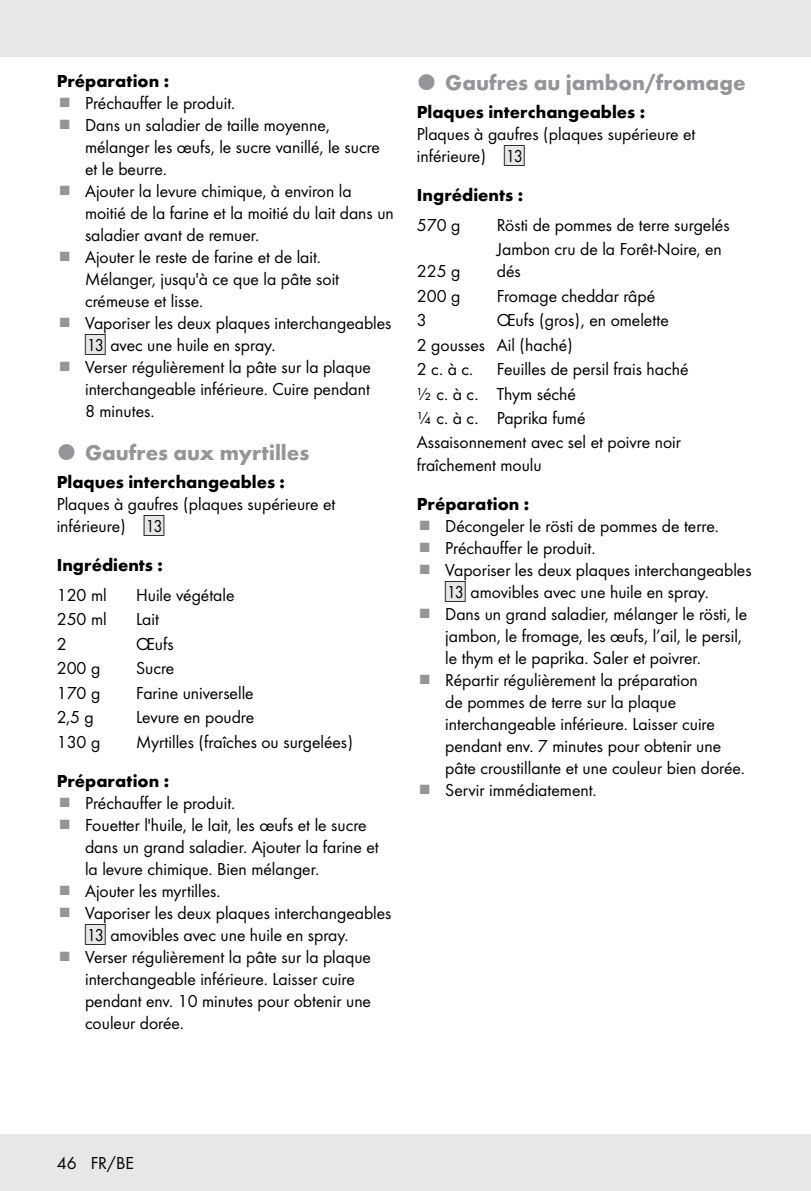
<style>
.page{position:relative;width:811px;height:1191px;background:#fff}
.page>*{position:absolute;margin:0;border:0;box-sizing:border-box;transform-origin:0 0}
.t1{font:700 22px "Futura";color:#939598}
.t2{font:18px/22px "Futura Boo";color:#000}
.t3{font:700 18px "Futura";color:#000}
.s1{font-family:"IMP Lidl Num Box";font-size:15.8px;color:#e6e7e8}
.s2{font-family:"IMP Lidl Num Box";font-size:15.8px}
</style>
<div class="page">
<div style="left:0;top:1134px;width:811px;height:57px;background:#e6e7e8"></div>
<div style="left:0;top:0;width:811px;height:57px;background:#e6e7e8"></div>
<p class="t3" style="left:57px;top:68px;width:114px">Préparation :</p>
<p class="t2" style="left:85px;top:91px;width:310px">Préchauffer le produit.<br>Dans un saladier de taille moyenne, mélanger les œufs, le sucre vanillé, le sucre et le beurre.<br>Ajouter la levure chimique, à environ la moitié de la farine et la moitié du lait dans un saladier avant de remuer.<br>Ajouter le reste de farine et de lait.<br>Mélanger, jusqu'à ce que la pâte soit crémeuse et lisse.<br>Vaporiser les deux plaques interchangeables <span class="s1">[</span><span class="s2">13]</span> avec une huile en spray.<br>Verser régulièrement la pâte sur la plaque interchangeable inférieure. Cuire pendant<br>8 minutes.</p>
<p class="t1" style="left:85px;top:436px;width:226px">Gaufres aux myrtilles</p>
<p class="t3" style="left:57px;top:468px;width:230px">Plaques interchangeables :</p>
<p class="t2" style="left:57px;top:492px;width:280px">Plaques à gaufres (plaques supérieure et inférieure) <span class="s1">[</span><span class="s2">13]</span></p>
<p class="t3" style="left:57px;top:551px;width:108px">Ingrédients :</p>
<p class="t2" style="left:57px;top:583px;width:52px">120 ml</p>
<p class="t2" style="left:136px;top:583px;width:100px">Huile végétale</p>
<p class="t2" style="left:57px;top:607px;width:52px">250 ml</p>
<p class="t2" style="left:136px;top:607px;width:24px">Lait</p>
<p class="t2" style="left:57px;top:632px;width:11px">2</p>
<p class="t2" style="left:136px;top:632px;width:39px">Œufs</p>
<p class="t2" style="left:57px;top:656px;width:45px">200 g</p>
<p class="t2" style="left:136px;top:656px;width:40px">Sucre</p>
<p class="t2" style="left:57px;top:681px;width:45px">170 g</p>
<p class="t2" style="left:136px;top:681px;width:119px">Farine universelle</p>
<p class="t2" style="left:57px;top:705px;width:39px">2,5 g</p>
<p class="t2" style="left:136px;top:705px;width:120px">Levure en poudre</p>
<p class="t2" style="left:57px;top:730px;width:45px">130 g</p>
<p class="t2" style="left:136px;top:730px;width:218px">Myrtilles (fraîches ou surgelées)</p>
<p class="t3" style="left:57px;top:767px;width:114px">Préparation :</p>
<p class="t2" style="left:85px;top:791px;width:308px">Préchauffer le produit.<br>Fouetter l'huile, le lait, les œufs et le sucre dans un grand saladier. Ajouter la farine et la levure chimique. Bien mélanger.<br>Ajouter les myrtilles.<br>Vaporiser les deux plaques interchangeables <span class="s1">[</span><span class="s2">13]</span> amovibles avec une huile en spray.<br>Verser régulièrement la pâte sur la plaque interchangeable inférieure. Laisser cuire pendant env. 10 minutes pour obtenir une couleur dorée.</p>
<p class="t1" style="left:445px;top:66px;width:302px">Gaufres au jambon/fromage</p>
<p class="t3" style="left:417px;top:98px;width:230px">Plaques interchangeables :</p>
<p class="t2" style="left:417px;top:122px;width:280px">Plaques à gaufres (plaques supérieure et inférieure) <span class="s1">[</span><span class="s2">13]</span></p>
<p class="t3" style="left:417px;top:181px;width:108px">Ingrédients :</p>
<p class="t2" style="left:417px;top:213px;width:45px">570 g</p>
<p class="t2" style="left:497px;top:213px;width:234px">Rösti de pommes de terre surgelés</p>
<p class="t2" style="left:417px;top:259px;width:45px">225 g</p>
<p class="t2" style="left:497px;top:237px;width:226px">Jambon cru de la Forêt-Noire, en dés</p>
<p class="t2" style="left:417px;top:284px;width:45px">200 g</p>
<p class="t2" style="left:497px;top:284px;width:160px">Fromage cheddar râpé</p>
<p class="t2" style="left:417px;top:308px;width:11px">3</p>
<p class="t2" style="left:417px;top:307px;width:254px;line-height:24.4px;text-indent:80px">Œufs (gros), en omelette<br>2 gousses Ail (haché)<br>2 c. à c.</p>
<p class="t2" style="left:417px;top:356px;width:273px;line-height:24.4px;text-indent:80px">Feuilles de persil frais haché ½ c. à c. Thym séché<br>¼ c. à c. Paprika fumé<br>Assaisonnement avec sel et poivre noir</p>
<p class="t2" style="left:417px;top:452px;width:126px">fraîchement moulu</p>
<p class="t3" style="left:417px;top:490px;width:114px">Préparation :</p>
<p class="t2" style="left:445px;top:513px;width:308px">Décongeler le rösti de pommes de terre.<br>Préchauffer le produit.<br>Vaporiser les deux plaques interchangeables <span class="s1">[</span><span class="s2">13]</span> amovibles avec une huile en spray.<br>Dans un grand saladier, mélanger le rösti, le jambon, le fromage, les œufs, l’ail, le persil, le thym et le paprika. Saler et poivrer.<br>Répartir régulièrement la préparation<br>de pommes de terre sur la plaque interchangeable inférieure. Laisser cuire pendant env. 7 minutes pour obtenir une pâte croustillante et une couleur bien dorée.<br>Servir immédiatement.</p>
<p class="t2" style="left:57px;top:1151px;width:79px">46 FR/BE</p>
</div>
